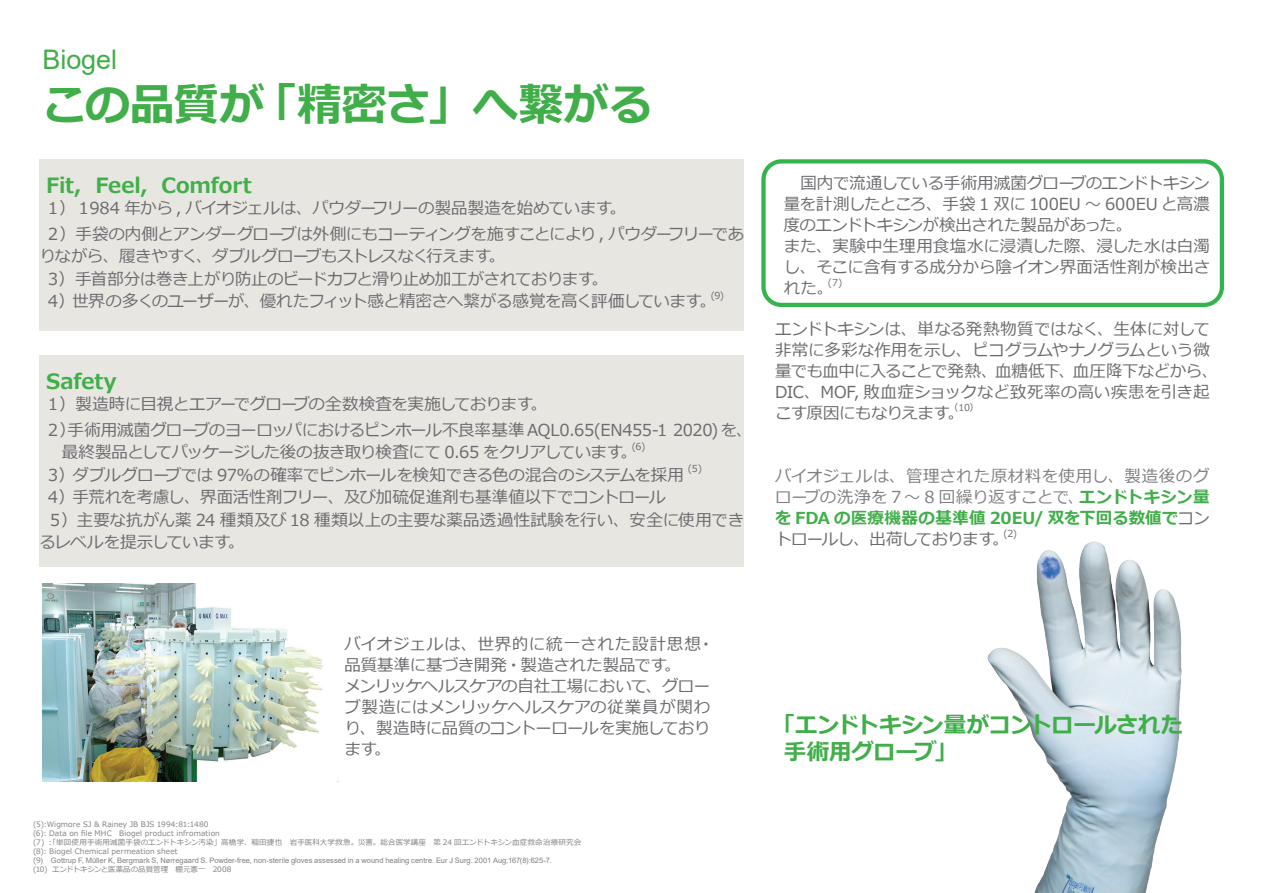
<style>
.page{position:relative;width:1263px;height:893px;background:#fff}
.page>*{position:absolute;margin:0;border:0;box-sizing:border-box;transform-origin:0 0}
.t1{font:700 45px "Meiryo";letter-spacing:-.005em;color:#40ae49}
.t2{font:27px "Arial";letter-spacing:-.005em;color:#40ae49}
.t3{font:700 22.5px/27px "Meiryo";letter-spacing:-.02em;color:#40ae49}
.t4{font:700 21px "Meiryo";letter-spacing:-.005em;color:#40ae49}
.t5{font:16.5px/21px "Meiryo";letter-spacing:-.025em;color:#6c6b6f}
.t6{font:16.5px/21px "Meiryo";letter-spacing:-.005em;color:#808083;text-align:justify}
.t7{font:16.5px "Meiryo";color:#6c6b6f}
.t8{font:16.5px "Meiryo";letter-spacing:-.05em;color:#6c6b6f}
.t9{font:9.6px "Meiryo";color:#6c6b6f}
.t10{font:7.5px/9px "Meiryo";letter-spacing:.02em;color:#808083}
.t11{font:7.5px "Arial";color:#808083}
.t12{font:7.5px "Meiryo";letter-spacing:-.005em;color:#808083}
.s1{font-weight:700;color:#40ae49}
.s2{color:#6c6b6f}
.s3{font-family:"Meiryo"}
.s4{color:#fff}
</style>
<div class="page">
<div style="left:39px;top:159px;width:705px;height:172px;background:#e8e6e1"></div>
<div style="left:39px;top:355px;width:705px;height:212px;background:#e8e6e1"></div>
<div style="left:761px;top:159px;width:463px;height:148px;border:4px solid #34b44d;border-radius:18px"></div>
<img style="left:43px;top:584px;width:296px;height:198px">
<img style="left:987px;top:541px;width:195px;height:352px">
<h2 class="t2" style="left:43px;top:41px;width:76px">Biogel</h2>
<h1 class="t1" style="left:43px;top:73px;width:613px">この品質が「精密さ」へ繋がる</h1>
<p class="t4" style="left:46px;top:170px;width:207px">Fit, Feel, Comfort</p>
<p class="t5" style="left:45px;top:196px;width:701px;line-height:25.5px">１）１984 年から , バイオジェルは、パウダーフリーの製品製造を始めています。<br>２）手袋の内側とアンダーグローブは外側にもコーティングを施すことにより , パウダーフリーであ</p>
<p class="t5" style="left:45px;top:246px;width:672px;line-height:22.5px;text-indent:-6px">りながら、履きやすく、ダブルグローブもストレスなく行えます。<br>３）手首部分は巻き上がり防止のビードカフと滑り止め加工がされております。<br>４）世界の多くのユーザーが、優れたフィット感と精密さへ繋がる感覚を高く評価しています。</p>
<p class="t9" style="left:711px;top:289px;width:15px">(9)</p>
<p class="t4" style="left:46px;top:366px;width:72px">Safety</p>
<p class="t5" style="left:45px;top:392px;width:717px;line-height:25.5px">１）製造時に目視とエアーでグローブの全数検査を実施しております。<br>２）手術用滅菌グローブのヨーロッパにおけるピンホール不良率基準 AQL0.65(EN455-1 2020) を、　</p>
<p class="t8" style="left:62px;top:441px;width:577px">最終製品としてパッケージした後の抜き取り検査にて 0.65 をクリアしています。</p>
<p class="t9" style="left:632px;top:440px;width:15px">(6)</p>
<p class="t5" style="left:45px;top:465px;width:641px">３）ダブルグローブでは 97％の確率でピンホールを検知できる色の混合のシステムを採用</p>
<p class="t9" style="left:688px;top:462px;width:16px">(5)</p>
<p class="t5" style="left:45px;top:487px;width:622px">４）手荒れを考慮し、界面活性剤フリー、及び加硫促進剤も基準値以下でコントロール</p>
<p class="t7" style="left:47px;top:508px;width:699px">５）主要な抗がん薬 24 種類及び 18 種類以上の主要な薬品透過性試験を行い、安全に使用でき</p>
<p class="t5" style="left:39px;top:532px;width:207px">るレベルを提示しています。</p>
<p class="t5" style="left:784px;top:174px;width:427px">　国内で流通している手術用滅菌グローブのエンドトキシン量を計測したところ、手袋 1 双に 100EU ～ 600EU と高濃度のエンドトキシンが検出された製品があった。<br>また、実験中生理用食塩水に浸漬した際、浸した水は白濁し、そこに含有する成分から陰イオン界面活性剤が検出された。</p>
<p class="t9" style="left:828px;top:276px;width:16px">(7)</p>
<p class="t5" style="left:775px;top:319px;width:445px">エンドトキシンは、単なる発熱物質ではなく、生体に対して非常に多彩な作用を示し、ピコグラムやナノグラムという微量でも血中に入ることで発熱、血糖低下、血圧降下などから、<br>DIC、MOF, 敗血症ショックなど致死率の高い疾患を引き起こす原因にもなりえます。</p>
<p class="t9" style="left:949px;top:401px;width:32px">（10）</p>
<p class="t6" style="left:775px;top:466px;width:436px">バイオジェルは、管理された原材料を使用し、製造後のグローブの洗浄を 7 ～ 8 回繰り返すことで、<span class="s1">エンドトキシン量を FDA の医療機器の基準値 20EU/ 双を下回る数値で</span><span class="s2">コントロールし、出荷しております。</span></p>
<p class="t9" style="left:1003px;top:527px;width:15px">(2)</p>
<p class="t5" style="left:344px;top:634px;width:371px">バイオジェルは、世界的に統一された設計思想・品質基準に基づき開発・製造された製品です。　　メンリッケヘルスケアの自社工場において、グローブ製造にはメンリッケヘルスケアの従業員が関わり、製造時に品質のコントーロールを実施しております。</p>
<p class="t10" style="left:33px;top:820px;width:550px">(5):Wigmore SJ &amp; Rainey JB BJS 1994:81:1480<br>(6): Data on file MHC　Biogel product infromation<br>(7) ：「単回使用手術用滅菌手袋のエンドトキシン汚染」高橋学、稲田捷也　岩手医科大学救急。災害。総合医学講座　第 24 回エンドトキシン血症救命治療研究会(8): Biogel Chemical permeation sheet</p>
<p class="t11" style="left:33px;top:855px;width:520px"><span class="s3">(9</span>) <span class="s4">G</span>Gottrup F, Müller K, Bergmark S, Nørregaard S. Powder-free, non-sterile gloves assessed in a wound healing centre. Eur J Surg. 2001 Aug;167(8):625-7.</p>
<p class="t12" style="left:33px;top:864px;width:200px">(10) エンドトキシンと医薬品の品質管理　棚元憲一　2008</p>
<h3 class="t3" style="left:784px;top:712px;width:401px;text-indent:-11px">「エンドトキシン量がコントロールされた手術用グローブ」</h3>
</div>
